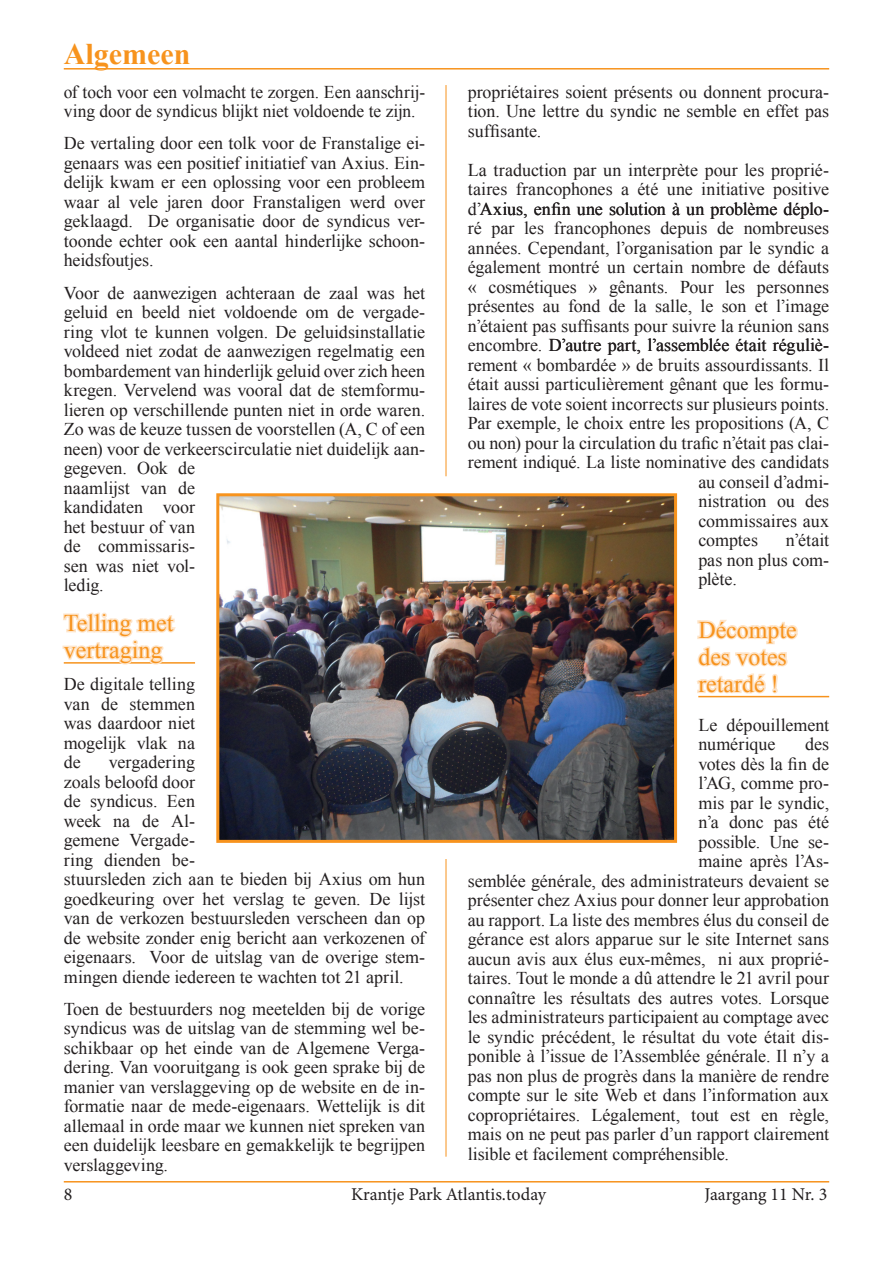
<style>
.page{position:relative;width:893px;height:1263px;background:#fff}
.page>*{position:absolute;margin:0;border:0;box-sizing:border-box;transform-origin:0 0}
.t1{font:700 30px "Times New Roman";color:#f7931d}
.Kopje{font:24px/27px "Times New Roman";color:#f7931d}
.Broodtekst{font:18px/19.5px "Times New Roman";letter-spacing:-.005em;color:#231f20;text-align:justify}
.t2{font:18px "Minion Pro";letter-spacing:-.01em;color:#231f20}
</style>
<div class="page">
<hr style="left:64px;top:1181px;width:765px;height:1px;background:#f7931d">
<hr style="left:64px;top:68px;width:765px;height:2px;background:#f7931d">
<hr style="left:446px;top:859px;width:1px;height:298px;background:#f7931d">
<hr style="left:446px;top:85px;width:1px;height:391px;background:#f7931d">
<hr style="left:64px;top:662px;width:131px;height:2px;background:#f7931d">
<svg style="left:62px;top:612px;width:116px;height:53px"></svg>
<img style="left:220px;top:497px;width:453px;height:342px">
<div style="left:216px;top:493px;width:461px;height:350px;border:3px solid #f7931d"></div>
<hr style="left:698px;top:696px;width:131px;height:1px;background:#f7931d">
<svg style="left:697px;top:620px;width:103px;height:76px"></svg>
<h1 class="t1" style="left:64px;top:33px;width:128px">Algemeen</h1>
<p class="Broodtekst" style="left:64px;top:81px;width:363px">of toch voor een volmacht te zorgen. Een aanschrij&shy;ving door de syndicus blijkt niet voldoende te zijn.</p>
<p class="Broodtekst" style="left:64px;top:133px;width:363px">De vertaling door een tolk voor de Franstalige ei&shy;genaars was een positief initiatief van Axius. Ein&shy;delijk kwam er een oplossing voor een probleem waar al vele jaren door Franstaligen werd over geklaagd. De organisatie door de syndicus ver&shy;toonde echter ook een aantal hinderlijke schoon&shy;heidsfoutjes.</p>
<p class="Broodtekst" style="left:64px;top:282px;width:363px;text-align:left">Voor de aanwezigen achteraan de zaal was het geluid en beeld niet voldoende om de vergade&shy;ring vlot te kunnen volgen. De geluidsinstallatie voldeed niet zodat de aanwezigen regelmatig een bombardement van hinderlijk geluid over zich heen kregen. Vervelend was vooral dat de stemformu&shy;lieren op verschillende punten niet in orde waren.<br>Zo was de keuze tussen de voorstellen (A, C of een neen) voor de verkeerscirculatie niet duidelijk aan&shy;gegeven. Ook de<br>naamlijst van de<br>kandidaten voor<br>het bestuur of van<br>de commissaris-<br>sen was niet vol-<br>ledig.</p>
<p class="Kopje" style="left:64px;top:609px;width:111px">Telling met vertraging</p>
<p class="Broodtekst" style="left:64px;top:674px;width:133px">De digitale telling van de stemmen was daardoor niet mogelijk vlak na de</p>
<p class="Broodtekst" style="left:64px;top:752px;width:363px;text-align:left;text-indent:45px">vergadering<br>zoals beloofd door<br>de syndicus. Een<br>week na de Al-<br>gemene Vergade-<br>ring dienden be-<br>stuursleden zich aan te bieden bij Axius om hun goedkeuring over het verslag te geven. De lijst van de verkozen bestuursleden verscheen dan op de website zonder enig bericht aan verkozenen of eigenaars. Voor de uitslag van de overige stem&shy;mingen diende iedereen te wachten tot 21 april.</p>
<p class="Broodtekst" style="left:64px;top:999px;width:363px">Toen de bestuurders nog meetelden bij de vorige syndicus was de uitslag van de stemming wel be&shy;schikbaar op het einde van de Algemene Verga&shy;dering. Van vooruitgang is ook geen sprake bij de manier van verslaggeving op de website en de in&shy;formatie naar de mede-eigenaars. Wettelijk is dit allemaal in orde maar we kunnen niet spreken van een duidelijk leesbare en gemakkelijk te begrijpen verslaggeving.</p>
<p class="Broodtekst" style="left:468px;top:81px;width:363px">propriétaires soient présents ou donnent procura&shy;tion. Une lettre du syndic ne semble en effet pas suffisante.</p>
<p class="Broodtekst" style="left:468px;top:159px;width:363px">La traduction par un interprète pour les proprié-</p>
<p class="Broodtekst" style="left:468px;top:179px;width:363px">taires francophones a été une initiative positive</p>
<p class="Broodtekst" style="left:468px;top:198px;width:363px">d’Axius, enfin une solution à un problème déplo-</p>
<p class="Broodtekst" style="left:468px;top:218px;width:363px">ré par les francophones depuis de nombreuses</p>
<p class="Broodtekst" style="left:468px;top:237px;width:363px">années. Cependant, l’organisation par le syndic a</p>
<p class="Broodtekst" style="left:468px;top:257px;width:363px">également montré un certain nombre de défauts</p>
<p class="Broodtekst" style="left:468px;top:276px;width:363px">« cosmétiques » gênants. Pour les personnes</p>
<p class="Broodtekst" style="left:468px;top:296px;width:363px">présentes au fond de la salle, le son et l’image</p>
<p class="Broodtekst" style="left:468px;top:315px;width:363px">n’étaient pas suffisants pour suivre la réunion sans</p>
<p class="Broodtekst" style="left:468px;top:335px;width:363px">encombre. D’autre part, l’assemblée était réguliè-</p>
<p class="Broodtekst" style="left:468px;top:354px;width:363px">rement « bombardée » de bruits assourdissants. Il</p>
<p class="Broodtekst" style="left:468px;top:374px;width:363px">était aussi particulièrement gênant que les formu-</p>
<p class="Broodtekst" style="left:468px;top:393px;width:363px">laires de vote soient incorrects sur plusieurs points.</p>
<p class="Broodtekst" style="left:468px;top:413px;width:363px">Par exemple, le choix entre les propositions (A, C</p>
<p class="Broodtekst" style="left:468px;top:432px;width:363px">ou non) pour la circulation du trafic n’était pas clai-</p>
<p class="Broodtekst" style="left:468px;top:452px;width:363px">rement indiqué. La liste nominative des candidats</p>
<p class="Broodtekst" style="left:698px;top:471px;width:132px">au conseil d’admi-</p>
<p class="Broodtekst" style="left:698px;top:491px;width:132px">nistration ou des</p>
<p class="Broodtekst" style="left:698px;top:510px;width:132px">commissaires aux</p>
<p class="Broodtekst" style="left:698px;top:530px;width:61px">comptes</p>
<p class="Broodtekst" style="left:698px;top:530px;width:132px;text-indent:88px">n’était pas non plus com&shy;plète.</p>
<p class="Kopje" style="left:698px;top:616px;width:100px">Décompte des votes retardé !</p>
<p class="Broodtekst" style="left:698px;top:714px;width:132px">Le dépouillement numérique</p>
<p class="Broodtekst" style="left:805px;top:734px;width:25px">des</p>
<p class="Broodtekst" style="left:698px;top:753px;width:132px">votes dès la fin de</p>
<p class="Broodtekst" style="left:698px;top:773px;width:132px">l’AG, comme pro-</p>
<p class="Broodtekst" style="left:698px;top:792px;width:132px">mis par le syndic,</p>
<p class="Broodtekst" style="left:698px;top:812px;width:132px">n’a donc pas été</p>
<p class="Broodtekst" style="left:698px;top:831px;width:132px">possible. Une se-</p>
<p class="Broodtekst" style="left:698px;top:851px;width:132px">maine après l’As-</p>
<p class="Broodtekst" style="left:468px;top:870px;width:363px">semblée générale, des administrateurs devaient se</p>
<p class="Broodtekst" style="left:468px;top:890px;width:363px">présenter chez Axius pour donner leur approbation</p>
<p class="Broodtekst" style="left:468px;top:909px;width:363px">au rapport. La liste des membres élus du conseil de</p>
<p class="Broodtekst" style="left:468px;top:929px;width:363px">gérance est alors apparue sur le site Internet sans</p>
<p class="Broodtekst" style="left:468px;top:948px;width:363px">aucun avis aux élus eux-mêmes, ni aux proprié-</p>
<p class="Broodtekst" style="left:468px;top:968px;width:363px">taires. Tout le monde a dû attendre le 21 avril pour</p>
<p class="Broodtekst" style="left:468px;top:987px;width:363px">connaître les résultats des autres votes. Lorsque</p>
<p class="Broodtekst" style="left:468px;top:1007px;width:363px">les administrateurs participaient au comptage avec</p>
<p class="Broodtekst" style="left:468px;top:1026px;width:363px">le syndic précédent, le résultat du vote était dis-</p>
<p class="Broodtekst" style="left:468px;top:1046px;width:363px">ponible à l’issue de l’Assemblée générale. Il n’y a</p>
<p class="Broodtekst" style="left:468px;top:1065px;width:363px">pas non plus de progrès dans la manière de rendre</p>
<p class="Broodtekst" style="left:468px;top:1085px;width:363px">compte sur le site Web et dans l’information aux</p>
<p class="Broodtekst" style="left:468px;top:1104px;width:363px">copropriétaires. Légalement, tout est en règle,</p>
<p class="Broodtekst" style="left:468px;top:1124px;width:363px">mais on ne peut pas parler d’un rapport clairement</p>
<p class="Broodtekst" style="left:468px;top:1143px;width:263px">lisible et facilement compréhensible.</p>
<p class="t2" style="left:64px;top:1182px;width:10px">8</p>
<p class="t2" style="left:351px;top:1182px;width:197px">Krantje Park Atlantis.today</p>
<p class="t2" style="left:705px;top:1182px;width:124px">Jaargang 11 Nr. 3</p>
</div>
